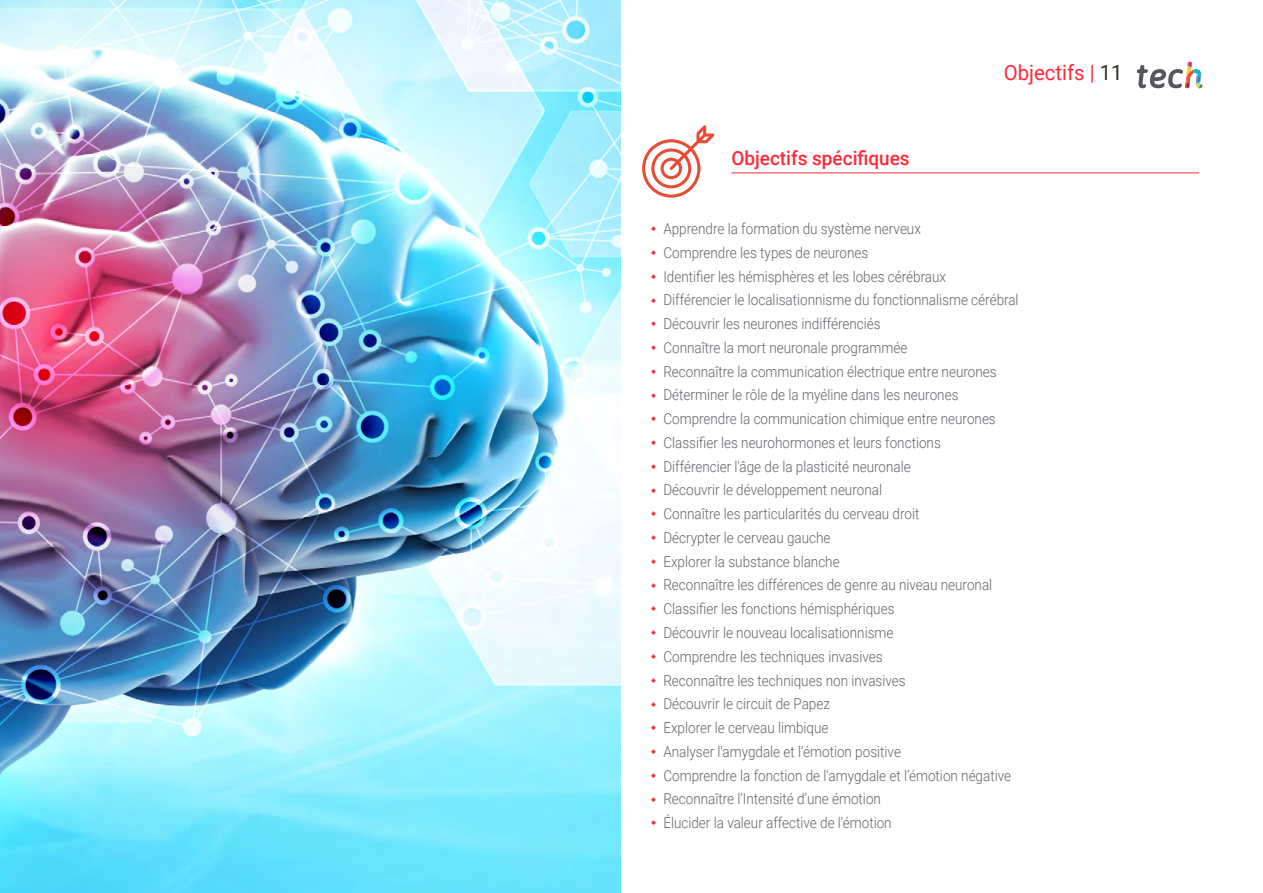
<style>
.page{position:relative;width:1263px;height:893px;background:#fff}
.page>*{position:absolute;margin:0;border:0;box-sizing:border-box;transform-origin:0 0}
.t1{font:21px "Roboto";color:#ff293a}
.t2{font:500 19.5px "Roboto";color:#ff293a}
.t3{font:300 15px/23.7px "Roboto";color:#61646a;scale:.9 1}
.s1{color:#fc2a3b}
.s2{color:#312e20}
</style>
<div class="page">
<img style="left:0;top:0;width:621px;height:893px">
<hr style="left:731px;top:173px;width:468px;height:1px;background:#ff293a">
<svg style="left:642px;top:125px;width:72px;height:73px"></svg>
<svg style="left:1137px;top:62px;width:65px;height:27px"></svg>
<h2 class="t2" style="left:731px;top:144px;width:180px">Objectifs spécifiques</h2>
<h1 class="t1" style="left:1004px;top:57px;width:120px">Objectifs <span class="s1">|</span> <span class="s2">11</span></h1>
<p class="t3" style="left:663px;top:216px;width:396px">Apprendre la formation du système nerveux<br>Comprendre les types de neurones<br>Identifier les hémisphères et les lobes cérébraux<br>Différencier le localisationnisme du fonctionnalisme cérébral Découvrir les neurones indifférenciés<br>Connaître la mort neuronale programmée<br>Reconnaître la communication électrique entre neurones Déterminer le rôle de la myéline dans les neurones Comprendre la communication chimique entre neurones Classifier les neurohormones et leurs fonctions<br>Différencier l'âge de la plasticité neuronale<br>Découvrir le développement neuronal<br>Connaître les particularités du cerveau droit<br>Décrypter le cerveau gauche<br>Explorer la substance blanche<br>Reconnaître les différences de genre au niveau neuronal Classifier les fonctions hémisphériques<br>Découvrir le nouveau localisationnisme<br>Comprendre les techniques invasives<br>Reconnaître les techniques non invasives<br>Découvrir le circuit de Papez<br>Explorer le cerveau limbique<br>Analyser l'amygdale et l’émotion positive<br>Comprendre la fonction de l'amygdale et l’émotion négative Reconnaître l’Intensité d’une émotion<br>Élucider la valeur affective de l'émotion</p>
</div>
